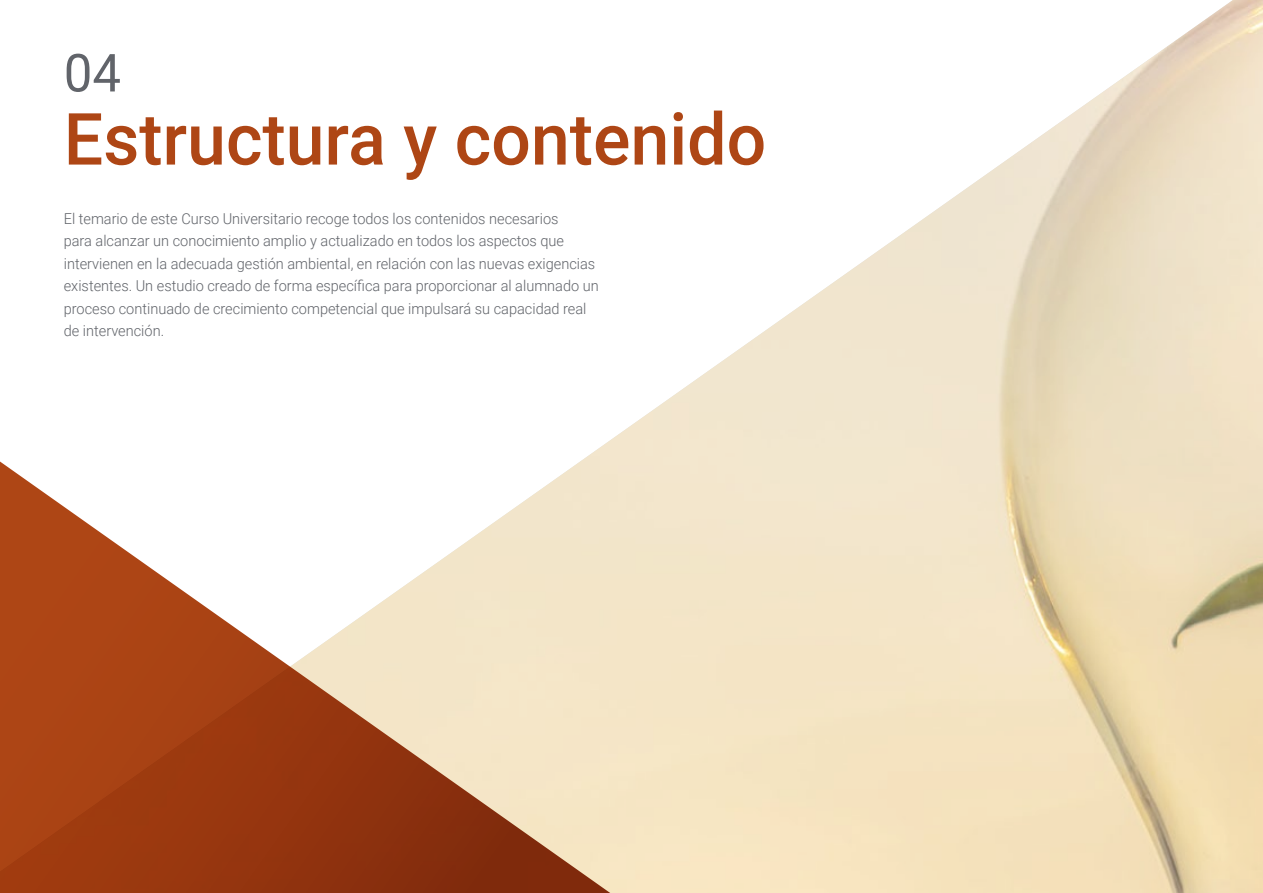
<style>
.page{position:relative;width:1263px;height:893px;background:#fff}
.page>*{position:absolute;margin:0;border:0;box-sizing:border-box;transform-origin:0 0}
.t1{font:500 72px "Roboto";color:#ae4615}
.t2{font:52.5px "Roboto";color:#61646a}
.t3{font:300 15px/22.5px "Roboto";color:#61646a}
</style>
<div class="page">
<img style="left:602px;top:0;width:661px;height:893px">
<svg style="left:0;top:446px;width:640px;height:447px"></svg>
<h2 class="t2" style="left:64px;top:36px;width:59px">04</h2>
<h1 class="t1" style="left:64px;top:89px;width:704px">Estructura y contenido</h1>
<p class="t3" style="left:64px;top:207px;width:536px">El temario de este Curso Universitario recoge todos los contenidos necesarios<br>para alcanzar un conocimiento amplio y actualizado en todos los aspectos que intervienen en la adecuada gestión ambiental, en relación con las nuevas exigencias existentes. Un estudio creado de forma específica para proporcionar al alumnado un proceso continuado de crecimiento competencial que impulsará su capacidad real de intervención.</p>
</div>
